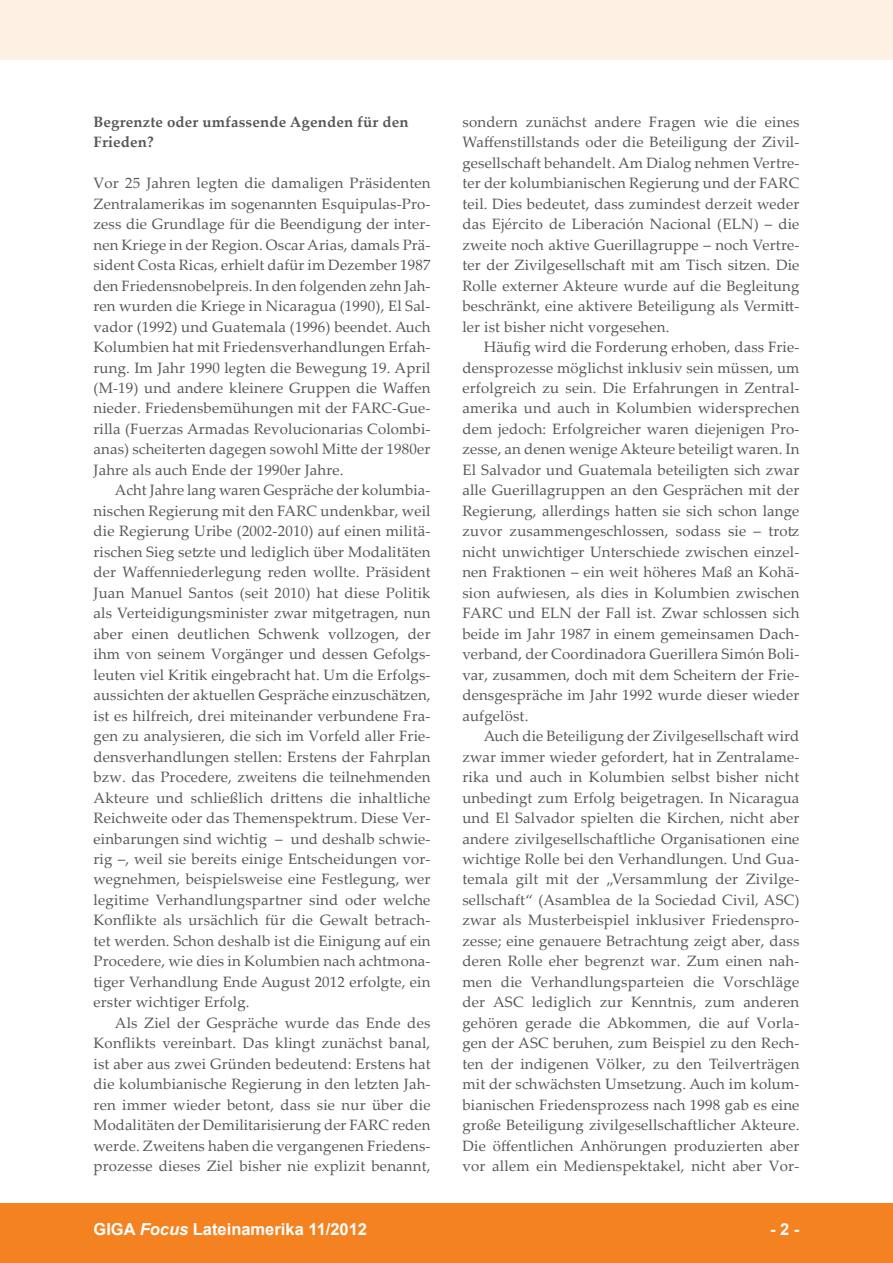
<style>
.page{position:relative;width:893px;height:1263px;background:#fff}
.page>*{position:absolute;margin:0;border:0;box-sizing:border-box;transform-origin:0 0}
.foc__text_fusszeile{font:700 16.5px "Arial";color:#fff}
.foc__text_seitenzahl{font:700 16.5px "Arial";color:#fff}
.foc__text_fliesstext{font:15px/20.4px "Palatino Linotype";letter-spacing:.01em;color:#57585a;text-align:justify}
.foc__text_1__absatz{font:15px/20.4px "Palatino Linotype";letter-spacing:.01em;color:#57585a;text-align:justify}
.foc__text_ueberschri{font:700 15px/20.5px "Palatino Linotype";letter-spacing:.01em;color:#57585a}
.s1{font-style:italic}
</style>
<div class="page">
<div style="left:0;top:1203px;width:893px;height:60px;background:#f58220"></div>
<div style="left:0;top:0;width:893px;height:60px;background:#fef0e2"></div>
<p class="foc__text_ueberschri" style="left:94px;top:111px;width:316px">Begrenzte oder umfassende Agenden für den<br>Frieden?</p>
<p class="foc__text_1__absatz" style="left:94px;top:172px;width:339px">Vor 25 Jahren legten die damaligen Präsidenten Zentralamerikas im sogenannten Esquipulas-Pro&shy;zess die Grundlage für die Beendigung der inter&shy;nen Kriege in der Region. Oscar Arias, damals Prä&shy;sident Costa Ricas, erhielt dafür im Dezember 1987 den Friedensnobelpreis. In den folgenden zehn Jah&shy;ren wurden die Kriege in Nicaragua (1990), El Sal&shy;vador (1992) und Guatemala (1996) beendet. Auch Kolumbien hat mit Friedensverhandlungen Erfah&shy;rung. Im Jahr 1990 legten die Bewegung 19. April (M-19) und andere kleinere Gruppen die Waffen nieder. Friedensbemühungen mit der FARC-Gue&shy;rilla (Fuerzas Armadas Revolucionarias Colombi&shy;anas) scheiterten dagegen sowohl Mitte der 1980er Jahre als auch Ende der 1990er Jahre.</p>
<p class="foc__text_fliesstext" style="left:94px;top:479px;width:339px;text-indent:21px">Acht Jahre lang waren Gespräche der kolumbia&shy;nischen Regierung mit den FARC undenkbar, weil die Regierung Uribe (2002-2010) auf einen militä&shy;rischen Sieg setzte und lediglich über Modalitäten der Waffenniederlegung reden wollte. Präsident Juan Manuel Santos (seit 2010) hat diese Politik als Verteidigungsminister zwar mitgetragen, nun aber einen deutlichen Schwenk vollzogen, der ihm von seinem Vorgänger und dessen Gefolgs&shy;leuten viel Kritik eingebracht hat. Um die Erfolgs&shy;aussichten der aktuellen Gespräche einzuschätzen, ist es hilfreich, drei miteinander verbundene Fra&shy;gen zu analysieren, die sich im Vorfeld aller Frie&shy;densverhandlungen stellen: Erstens der Fahrplan bzw. das Procedere, zweitens die teilnehmenden Akteure und schließlich drittens die inhaltliche Reichweite oder das Themenspektrum. Diese Ver&shy;einbarungen sind wichtig – und deshalb schwie&shy;rig –, weil sie bereits einige Entscheidungen vor&shy;wegnehmen, beispielsweise eine Festlegung, wer legitime Verhandlungspartner sind oder welche Konflikte als ursächlich für die Gewalt betrach&shy;tet werden. Schon deshalb ist die Einigung auf ein Procedere, wie dies in Kolumbien nach achtmona&shy;tiger Verhandlung Ende August 2012 erfolgte, ein erster wichtiger Erfolg.</p>
<p class="foc__text_fliesstext" style="left:94px;top:1012px;width:339px;text-indent:21px">Als Ziel der Gespräche wurde das Ende des Konflikts vereinbart. Das klingt zunächst banal, ist aber aus zwei Gründen bedeutend: Erstens hat die kolumbianische Regierung in den letzten Jah&shy;ren immer wieder betont, dass sie nur über die Modalitäten der Demilitarisierung der FARC reden werde. Zweitens haben die vergangenen Friedens&shy;prozesse dieses Ziel bisher nie explizit benannt,</p>
<p class="foc__text_fliesstext" style="left:462px;top:111px;width:339px">sondern zunächst andere Fragen wie die eines Waffenstillstands oder die Beteiligung der Zivil&shy;gesellschaft behandelt. Am Dialog nehmen Vertre&shy;ter der kolumbianischen Regierung und der FARC teil. Dies bedeutet, dass zumindest derzeit weder das Ejército de Liberación Nacional (ELN) – die zweite noch aktive Guerillagruppe – noch Vertre&shy;ter der Zivilgesellschaft mit am Tisch sitzen. Die Rolle externer Akteure wurde auf die Begleitung beschränkt, eine aktivere Beteiligung als Vermitt&shy;ler ist bisher nicht vorgesehen.</p>
<p class="foc__text_fliesstext" style="left:462px;top:336px;width:339px;text-indent:21px">Häufig wird die Forderung erhoben, dass Frie&shy;densprozesse möglichst inklusiv sein müssen, um erfolgreich zu sein. Die Erfahrungen in Zentral&shy;amerika und auch in Kolumbien widersprechen dem jedoch: Erfolgreicher waren diejenigen Pro&shy;zesse, an denen wenige Akteure beteiligt waren. In El Salvador und Guatemala beteiligten sich zwar alle Guerillagruppen an den Gesprächen mit der Regierung, allerdings hatten sie sich schon lange zuvor zusammengeschlossen, sodass sie – trotz nicht unwichtiger Unterschiede zwischen einzel&shy;nen Fraktionen – ein weit höheres Maß an Kohä&shy;sion aufwiesen, als dies in Kolumbien zwischen FARC und ELN der Fall ist. Zwar schlossen sich beide im Jahr 1987 in einem gemeinsamen Dach&shy;verband, der Coordinadora Guerillera Simón Boli&shy;var, zusammen, doch mit dem Scheitern der Frie&shy;densgespräche im Jahr 1992 wurde dieser wieder aufgelöst.</p>
<p class="foc__text_fliesstext" style="left:462px;top:725px;width:339px;text-indent:21px">Auch die Beteiligung der Zivilgesellschaft wird zwar immer wieder gefordert, hat in Zentralame&shy;rika und auch in Kolumbien selbst bisher nicht unbedingt zum Erfolg beigetragen. In Nicaragua und El Salvador spielten die Kirchen, nicht aber andere zivilgesellschaftliche Organisationen eine wichtige Rolle bei den Verhandlungen. Und Gua&shy;temala gilt mit der „Versammlung der Zivilge&shy;sellschaft“ (Asamblea de la Sociedad Civil, ASC) zwar als Musterbeispiel inklusiver Friedenspro&shy;zesse; eine genauere Betrachtung zeigt aber, dass deren Rolle eher begrenzt war. Zum einen nah&shy;men die Verhandlungsparteien die Vorschläge der ASC lediglich zur Kenntnis, zum anderen gehören gerade die Abkommen, die auf Vorla&shy;gen der ASC beruhen, zum Beispiel zu den Rech&shy;ten der indigenen Völker, zu den Teilverträgen mit der schwächsten Umsetzung. Auch im kolum&shy;bianischen Friedensprozess nach 1998 gab es eine große Beteiligung zivilgesellschaftlicher Akteure.<br>Die öffentlichen Anhörungen produzierten aber vor allem ein Medienspektakel, nicht aber Vor-</p>
<p class="foc__text_fusszeile" style="left:94px;top:1218px;width:275px">GIGA <span class="s1">Focus</span> Lateinamerika 11/2012</p>
<p class="foc__text_seitenzahl" style="left:770px;top:1218px;width:31px">- 2 -</p>
</div>
